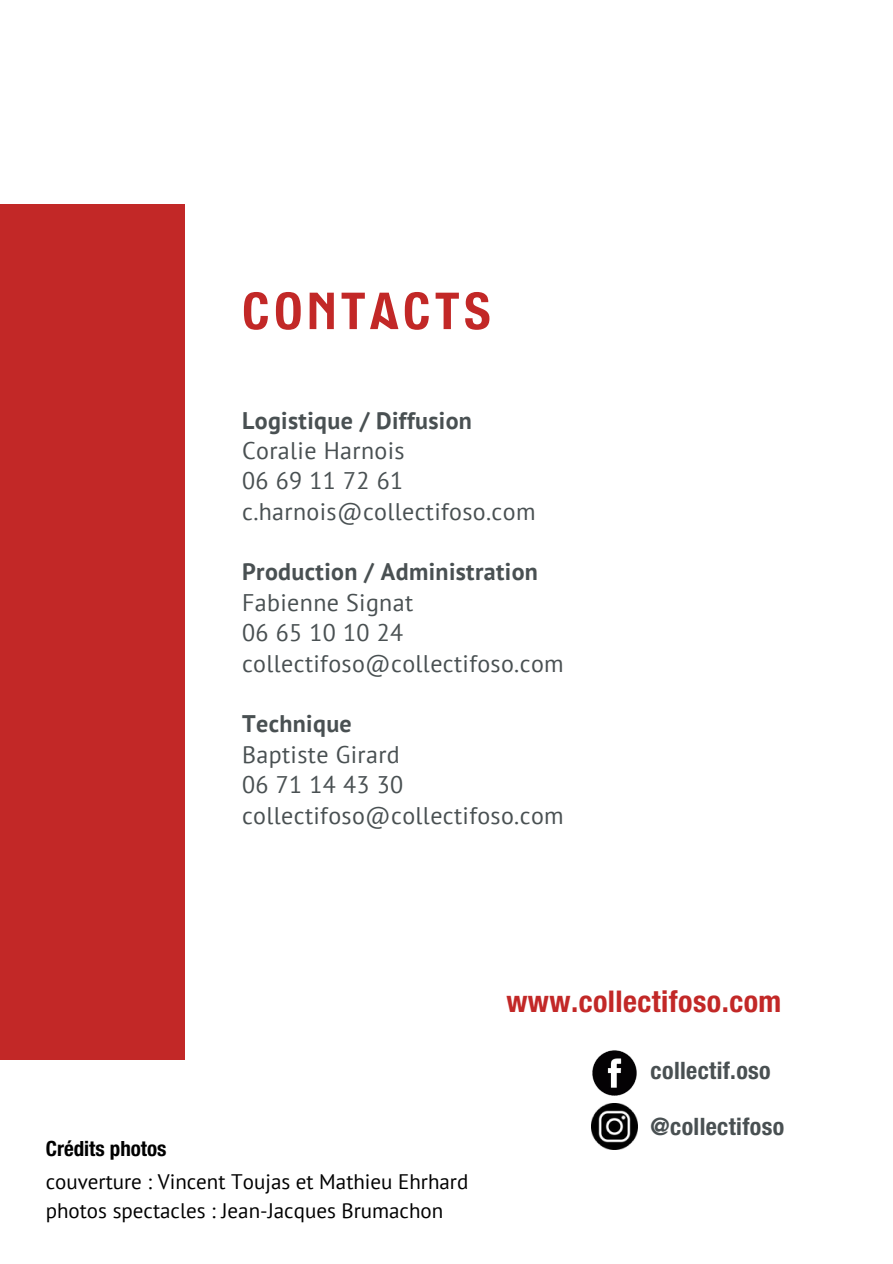
<style>
.page{position:relative;width:893px;height:1264px;background:#fff}
.page>*{position:absolute;margin:0;border:0;box-sizing:border-box;transform-origin:0 0}
.t1{font:700 condensed 51px "Helvetica OSO";letter-spacing:.09em;color:#c22827}
.t2{font:700 condensed 30px "Helvetica OSO";letter-spacing:.015em;color:#c22827}
.t3{font:24px/30.3px "PT Sans";letter-spacing:.015em;color:#495052}
.t4{font:700 condensed 24px "Helvetica OSO";letter-spacing:.015em;color:#495052}
.t5{font:21px "PT Sans";color:#000}
.t6{font:700 condensed 21px "Helvetica OSO";color:#000}
.s1{font-weight:700}
</style>
<div class="page">
<div style="left:0;top:204px;width:184px;height:855px;background:#c22827"></div>
<img style="left:592px;top:1050px;width:45px;height:46px">
<img style="left:591px;top:1103px;width:46px;height:46px">
<p class="t1" style="left:242px;top:292px;width:250px">CONTACTS</p>
<p class="t3" style="left:242px;top:404px;width:295px"><span class="s1">Logistique / Diffusion<br></span>Coralie Harnois<br>06 69 11 72 61 c.harnois@collectifoso.com</p>
<h1 class="t3" style="left:242px;top:556px;width:323px"><span class="s1">Production / Administration<br></span>Fabienne Signat<br>06 65 10 10 24 collectifoso@collectifoso.com</h1>
<h4 class="t3" style="left:242px;top:708px;width:323px"><span class="s1">Technique<br></span>Baptiste Girard<br>06 71 14 43 30 collectifoso@collectifoso.com</h4>
<h4 class="t2" style="left:506px;top:989px;width:276px">www.collectifoso.com</h4>
<p class="t6" style="left:46px;top:1140px;width:122px">Crédits photos</p>
<p class="t5" style="left:46px;top:1167px;width:424px">couverture : Vincent Toujas et Mathieu Ehrhard</p>
<p class="t5" style="left:46px;top:1196px;width:399px">photos spectacles : Jean-Jacques Brumachon</p>
<h3 class="t4" style="left:650px;top:1061px;width:122px">collectif.oso</h3>
<h3 class="t4" style="left:650px;top:1117px;width:135px">@collectifoso</h3>
</div>
